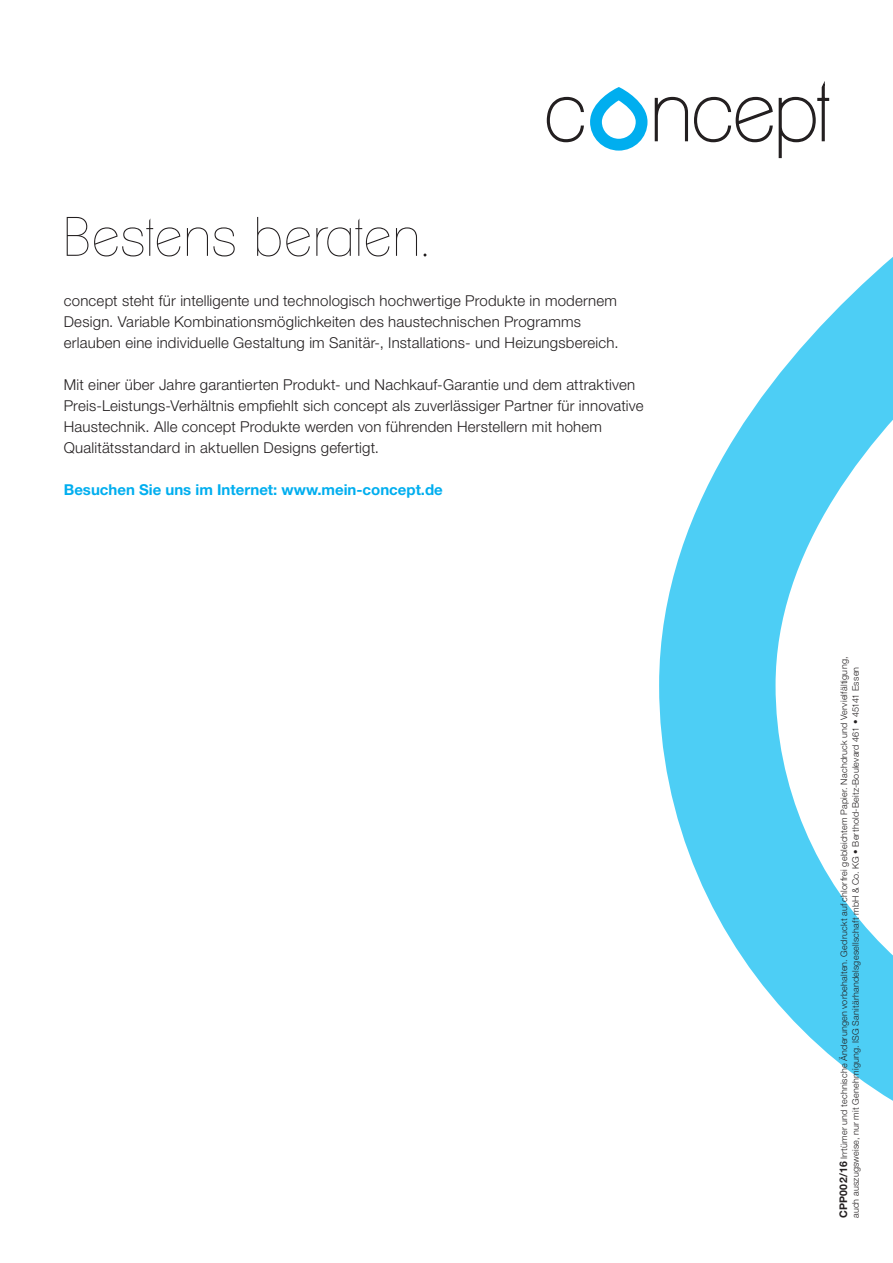
<style>
.page{position:relative;width:893px;height:1263px;background:#fff}
.page>*{position:absolute;margin:0;border:0;box-sizing:border-box;transform-origin:0 0}
.t1{font:100 54px "Clemente P Daa";letter-spacing:.03em;color:#231f20}
.t2{font:300 15px/21px "Helvetica Neue LT";letter-spacing:.015em;color:#231f20}
.t3{font:700 15px "Helvetica Neue LT";color:#00aeef}
.t4{font:300 9px/11.7px "Helvetica Neue LT";letter-spacing:.025em;color:#231f20}
.s1{font-weight:700;font-size:10.5px}
</style>
<div class="page">
<svg style="left:654px;top:81px;width:171px;height:61px"></svg>
<svg style="left:547px;top:87px;width:100px;height:64px"></svg>
<svg style="left:659px;top:96px;width:234px;height:1005px"></svg>
<h1 class="t1" style="left:64px;top:206px;width:366px">Bestens beraten.</h1>
<p class="t2" style="left:64px;top:290px;width:556px">concept steht für intelligente und technologisch hochwertige Produkte in modernem<br>Design. Variable Kombinationsmöglichkeiten des haustechnischen Programms erlauben eine individuelle Gestaltung im Sanitär-, Installations- und Heizungsbereich.</p>
<p class="t2" style="left:64px;top:374px;width:581px">Mit einer über Jahre garantierten Produkt- und Nachkauf-Garantie und dem attraktiven Preis-Leistungs-Verhältnis empfiehlt sich concept als zuverlässiger Partner für innovative Haustechnik. Alle concept Produkte werden von führenden Herstellern mit hohem Qualitätsstandard in aktuellen Designs gefertigt.</p>
<p class="t3" style="left:64px;top:481px;width:381px">Besuchen Sie uns im Internet: www.mein-concept.de</p>
<p class="t4" style="left:838px;top:1218px;width:563px;rotate:-90deg"><span class="s1">CPP002/16</span> Irrtümer und technische Änderungen vorbehalten. Gedruckt auf chlorfrei gebleichtem Papier. Nachdruck und Vervielfältigung, auch auszugsweise, nur mit Genehmigung. ISG Sanitärhandelsgesellschaft mbH &amp; Co. KG • Berthold-Beitz-Boulevard 461 • 45141 Essen</p>
</div>
